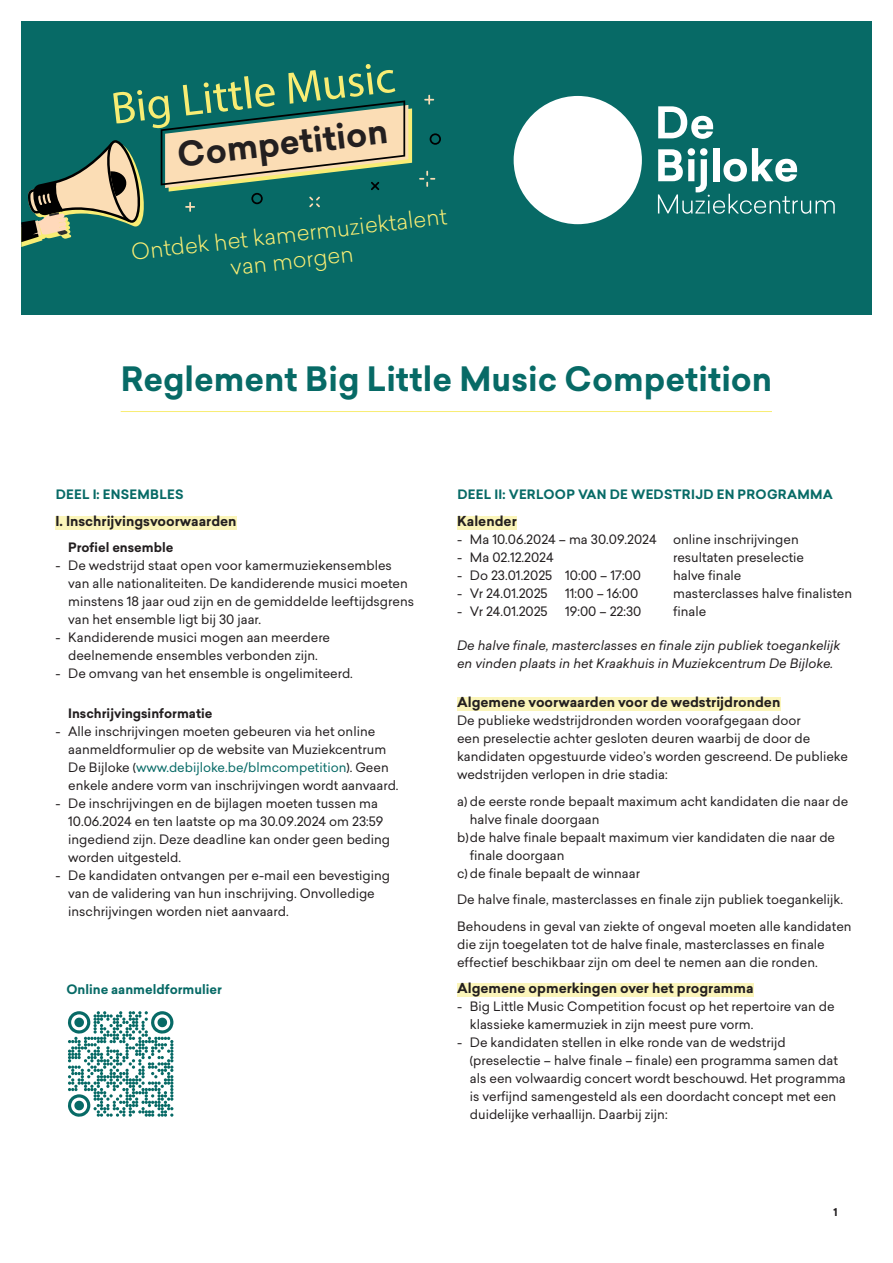
<style>
.page{position:relative;width:893px;height:1263px;background:#fff}
.page>*{position:absolute;margin:0;border:0;box-sizing:border-box;transform-origin:0 0}
.intro_-_titel{font:45.3px "Myriad Pro";color:#f8ed74}
.intro_-_titel-2{font:700 33.6px "Sailec";color:#231f20}
.t1{font:700 33px "Sailec";color:#076a66}
.intro_-_ondertitel{font:300 22.05px/26.4px "Sailec";color:#f8ed74;text-align:center}
.Programma_inhoud{font:700 13.5px "Sailec";color:#231f20}
.Programma_inhoud-2{font:12.75px/18px "Sailec";color:#231f20}
.Programma_inhoud-3{font:italic 12.75px/18px "Sailec";color:#231f20}
.Programma_inhoud-4{font:700 12.75px "Sailec";letter-spacing:.02em;color:#076a66}
.Programma_inhoud-5{font:700 12.75px "Sailec";color:#231f20}
.Programma_inhoud-6{font:700 12.75px "Sailec";color:#076a66}
.Programma_inhoud-7{font:700 10.5px "Sailec";color:#231f20}
.s1{color:#076a66}
</style>
<div class="page">
<div style="left:21px;top:21px;width:851px;height:294px;background:#076a66"></div>
<hr style="left:121px;top:411px;width:651px;height:1px;background:#f8ed74">
<div style="left:514px;top:96px;width:128px;height:128px;background:#fff;border-radius:50%"></div>
<svg style="left:658px;top:106px;width:55px;height:33px"></svg>
<svg style="left:658px;top:148px;width:177px;height:66px"></svg>
<div style="left:55px;top:516px;width:182px;height:13px;background:#fbf5ba"></div>
<div style="left:457px;top:516px;width:60px;height:13px;background:#fbf5ba"></div>
<div style="left:457px;top:697px;width:323px;height:14px;background:#fbf5ba"></div>
<div style="left:457px;top:983px;width:296px;height:14px;background:#fbf5ba"></div>
<svg style="left:21px;top:140px;width:123px;height:107px"></svg>
<svg style="left:430px;top:133px;width:11px;height:12px"></svg>
<svg style="left:419px;top:171px;width:16px;height:16px"></svg>
<svg style="left:424px;top:95px;width:10px;height:10px"></svg>
<svg style="left:161px;top:100px;width:251px;height:112px"></svg>
<svg style="left:68px;top:1011px;width:105px;height:106px"></svg>
<p class="intro_-_titel" style="left:108px;top:82px;width:287px;rotate:-7deg">Big Little Music</p>
<p class="intro_-_titel-2" style="left:175px;top:130px;width:213px;rotate:-6deg">Competition</p>
<p class="intro_-_ondertitel" style="left:130px;top:240px;width:319px;rotate:-7deg">Ontdek het kamermuziektalent van morgen</p>
<p class="t1" style="left:121px;top:355px;width:653px">Reglement Big Little Music Competition</p>
<p class="Programma_inhoud-4" style="left:56px;top:486px;width:129px">DEEL I: ENSEMBLES</p>
<p class="Programma_inhoud" style="left:55px;top:511px;width:183px">I. Inschrijvingsvoorwaarden</p>
<p class="Programma_inhoud-5" style="left:68px;top:539px;width:107px">Profiel ensemble</p>
<p class="Programma_inhoud-2" style="left:68px;top:557px;width:347px;text-indent:-13px">- De wedstrijd staat open voor kamermuziekensembles van alle nationaliteiten. De kandiderende musici moeten minstens 18 jaar oud zijn en de gemiddelde leeftijdsgrens van het ensemble ligt bij 30 jaar.</p>
<p class="Programma_inhoud-2" style="left:55px;top:629px;width:276px;text-align:center">- Kandiderende musici mogen aan meerdere deelnemende ensembles verbonden zijn.</p>
<p class="Programma_inhoud-2" style="left:55px;top:665px;width:299px">- De omvang van het ensemble is ongelimiteerd.</p>
<p class="Programma_inhoud-5" style="left:68px;top:704px;width:146px">Inschrijvingsinformatie</p>
<p class="Programma_inhoud-2" style="left:68px;top:722px;width:332px;text-indent:-13px">- Alle inschrijvingen moeten gebeuren via het online aanmeldformulier op de website van Muziekcentrum De Bijloke (<span class="s1">www.debijloke.be/blmcompetition</span>). Geen enkele andere vorm van inschrijvingen wordt aanvaard.</p>
<p class="Programma_inhoud-2" style="left:68px;top:794px;width:323px;text-indent:-13px">- De inschrijvingen en de bijlagen moeten tussen ma 10.06.2024 en ten laatste op ma 30.09.2024 om 23:59 ingediend zijn. Deze deadline kan onder geen beding worden uitgesteld.</p>
<p class="Programma_inhoud-2" style="left:68px;top:866px;width:323px;text-indent:-13px">- De kandidaten ontvangen per e-mail een bevestiging van de validering van hun inschrijving. Onvolledige inschrijvingen worden niet aanvaard.</p>
<p class="Programma_inhoud-6" style="left:66px;top:980px;width:157px">Online aanmeldformulier</p>
<p class="Programma_inhoud-4" style="left:457px;top:486px;width:377px">DEEL II: VERLOOP VAN DE WEDSTRIJD EN PROGRAMMA</p>
<p class="Programma_inhoud" style="left:457px;top:511px;width:61px">Kalender</p>
<p class="Programma_inhoud-2" style="left:457px;top:530px;width:201px">- Ma 10.06.2024 – ma 30.09.2024</p>
<p class="Programma_inhoud-2" style="left:673px;top:530px;width:127px">online inschrijvingen</p>
<p class="Programma_inhoud-2" style="left:457px;top:548px;width:98px">- Ma 02.12.2024</p>
<p class="Programma_inhoud-2" style="left:673px;top:548px;width:132px">resultaten preselectie</p>
<p class="Programma_inhoud-2" style="left:457px;top:566px;width:185px">- Do 23.01.2025 10:00 – 17:00</p>
<p class="Programma_inhoud-2" style="left:673px;top:566px;width:70px">halve finale</p>
<p class="Programma_inhoud-2" style="left:457px;top:584px;width:92px">- Vr 24.01.2025</p>
<p class="Programma_inhoud-2" style="left:565px;top:584px;width:75px">11:00 – 16:00</p>
<p class="Programma_inhoud-2" style="left:673px;top:584px;width:181px">masterclasses halve finalisten</p>
<p class="Programma_inhoud-2" style="left:457px;top:602px;width:92px">- Vr 24.01.2025</p>
<p class="Programma_inhoud-2" style="left:565px;top:602px;width:78px">19:00 – 22:30</p>
<p class="Programma_inhoud-2" style="left:673px;top:602px;width:35px">finale</p>
<p class="Programma_inhoud-3" style="left:457px;top:636px;width:385px">De halve finale, masterclasses en finale zijn publiek toegankelijk en vinden plaats in het Kraakhuis in Muziekcentrum De Bijloke.</p>
<p class="Programma_inhoud" style="left:457px;top:693px;width:325px">Algemene voorwaarden voor de wedstrijdronden</p>
<p class="Programma_inhoud-2" style="left:457px;top:711px;width:392px">De publieke wedstrijdronden worden voorafgegaan door<br>een preselectie achter gesloten deuren waarbij de door de kandidaten opgestuurde video’s worden gescreend. De publieke wedstrijden verlopen in drie stadia:</p>
<p class="Programma_inhoud-2" style="left:470px;top:792px;width:380px;text-indent:-13px">a) de eerste ronde bepaalt maximum acht kandidaten die naar de halve finale doorgaan</p>
<p class="Programma_inhoud-2" style="left:470px;top:828px;width:367px;text-indent:-13px">b)de halve finale bepaalt maximum vier kandidaten die naar de finale doorgaan</p>
<p class="Programma_inhoud-2" style="left:457px;top:864px;width:185px">c) de finale bepaalt de winnaar</p>
<p class="Programma_inhoud-2" style="left:457px;top:890px;width:387px">De halve finale, masterclasses en finale zijn publiek toegankelijk.</p>
<p class="Programma_inhoud-2" style="left:457px;top:917px;width:396px">Behoudens in geval van ziekte of ongeval moeten alle kandidaten die zijn toegelaten tot de halve finale, masterclasses en finale effectief beschikbaar zijn om deel te nemen aan die ronden.</p>
<p class="Programma_inhoud" style="left:457px;top:979px;width:298px">Algemene opmerkingen over het programma</p>
<p class="Programma_inhoud-2" style="left:470px;top:997px;width:366px;text-indent:-13px">- Big Little Music Competition focust op het repertoire van de klassieke kamermuziek in zijn meest pure vorm.</p>
<p class="Programma_inhoud-2" style="left:470px;top:1033px;width:377px;text-indent:-13px">- De kandidaten stellen in elke ronde van de wedstrijd (preselectie – halve finale – finale) een programma samen dat als een volwaardig concert wordt beschouwd. Het programma is verfijnd samengesteld als een doordacht concept met een duidelijke verhaallijn. Daarbij zijn:</p>
<p class="Programma_inhoud-7" style="left:834px;top:1204px;width:6px">1</p>
</div>
